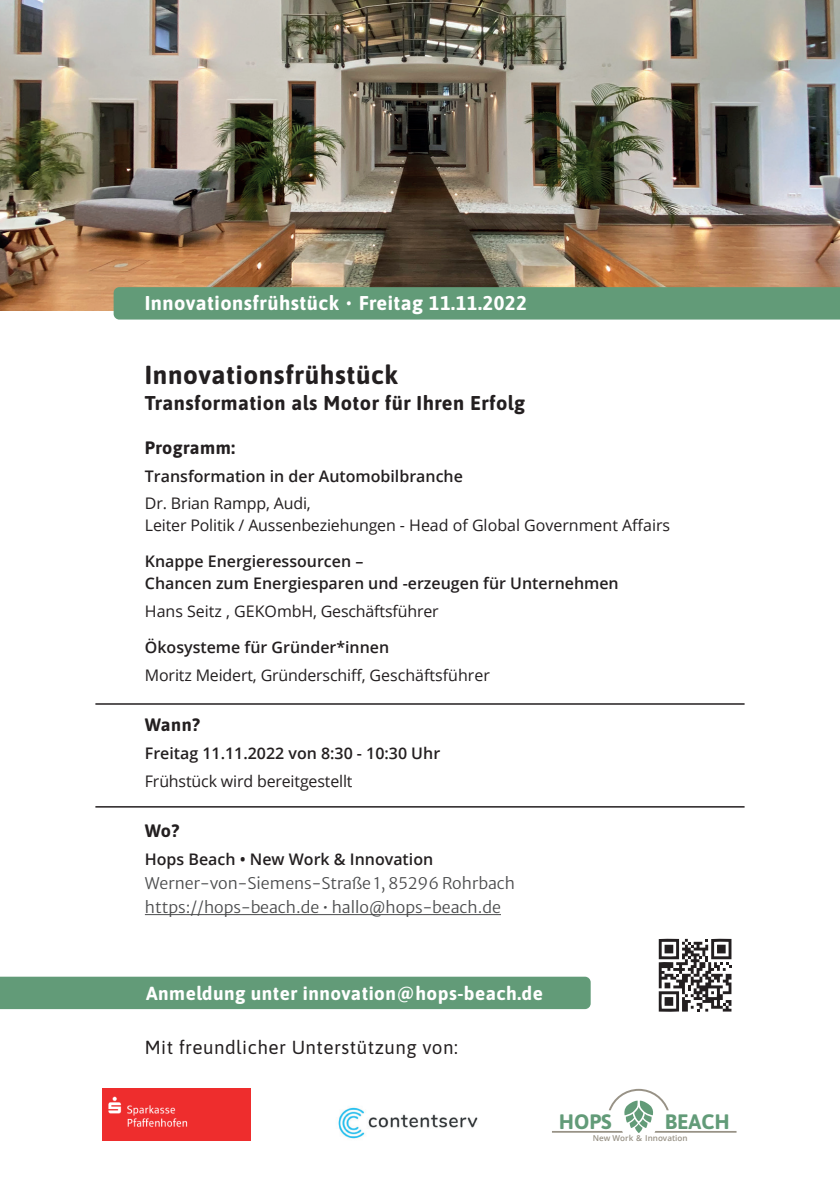
<style>
.page{position:relative;width:840px;height:1191px;background:#fff}
.page>*{position:absolute;margin:0;border:0;box-sizing:border-box;transform-origin:0 0}
.t1{font:700 26px "Asap";letter-spacing:.025em;color:#231f20}
.t2{font:700 20.8px "Asap";color:#629b78}
.t3{font:700 20px "Asap";letter-spacing:.025em;color:#fff}
.t4{font:700 20px "Asap";letter-spacing:.025em;color:#231f20}
.t5{font:700 18.8px "Asap";letter-spacing:.025em;color:#fff}
.t6{font:18.8px "Asap";letter-spacing:.025em;color:#231f20}
.t7{font:700 18px "Asap";letter-spacing:.025em;color:#231f20}
.t8{font:600 16px/22px "Open Sans";color:#231f20}
.t9{font:16px/22px "Open Sans";letter-spacing:-.01em;color:#231f20}
.t10{font:300 16px/24px "Merriweather Sans";color:#4b4c4d}
.t11{font:600 8.2px "Open Sans";color:#989286}
.s1{font-family:"Merriweather";font-weight:400}
</style>
<div class="page">
<hr style="left:145px;top:914px;width:355px;height:1px;background:#4b4c4d">
<img style="left:0;top:0;width:839px;height:310px">
<div style="left:0;top:976px;width:590px;height:33px;background:#629b78"></div>
<hr style="left:95px;top:703px;width:649px;height:1px;background:#231f20">
<hr style="left:95px;top:806px;width:649px;height:1px;background:#231f20">
<svg style="left:658px;top:938px;width:73px;height:73px"></svg>
<div style="left:113px;top:287px;width:726px;height:32px;background:#629b78"></div>
<svg style="left:552px;top:1088px;width:184px;height:44px"></svg>
<img style="left:102px;top:1088px;width:149px;height:52px">
<img style="left:338px;top:1107px;width:140px;height:32px">
<p class="t3" style="left:145px;top:289px;width:383px">Innovationsfrühstück <span class="s1">•</span> Freitag 11.11.2022</p>
<h1 class="t1" style="left:145px;top:356px;width:254px">Innovationsfrühstück</h1>
<p class="t4" style="left:145px;top:389px;width:381px">Transformation als Motor für Ihren Erfolg</p>
<p class="t7" style="left:145px;top:435px;width:92px">Programm:</p>
<p class="t8" style="left:145px;top:464px;width:319px">Transformation in der Automobilbranche</p>
<p class="t9" style="left:145px;top:492px;width:526px">Dr. Brian Rampp, Audi,<br>Leiter Politik / Aussenbeziehungen - Head of Global Government Affairs</p>
<p class="t8" style="left:145px;top:550px;width:475px">Knappe Energieressourcen –<br>Chancen zum Energiesparen und -erzeugen für Unternehmen</p>
<p class="t9" style="left:145px;top:600px;width:295px">Hans Seitz , GEKOmbH, Geschäftsführer</p>
<p class="t8" style="left:145px;top:636px;width:246px">Ökosysteme für Gründer*innen</p>
<p class="t9" style="left:145px;top:664px;width:346px">Moritz Meidert, Gründerschiff, Geschäftsführer</p>
<p class="t7" style="left:145px;top:712px;width:57px">Wann?</p>
<p class="t8" style="left:145px;top:742px;width:296px">Freitag 11.11.2022 von 8:30 - 10:30 Uhr</p>
<p class="t9" style="left:145px;top:769px;width:209px">Frühstück wird bereitgestellt</p>
<p class="t7" style="left:145px;top:818px;width:36px">Wo?</p>
<p class="t8" style="left:145px;top:847px;width:290px">Hops Beach • New Work &amp; Innovation</p>
<p class="t10" style="left:145px;top:869px;width:371px">Werner-von-Siemens-Straße 1, 85296 Rohrbach https://hops-beach.de • hallo@hops-beach.de</p>
<p class="t5" style="left:146px;top:980px;width:398px">Anmeldung unter innovation@hops-beach.de</p>
<p class="t6" style="left:145px;top:1034px;width:314px">Mit freundlicher Unterstützung von:</p>
<h2 class="t2" style="left:558px;top:1107px;width:54px">HOPS</h2>
<h2 class="t2" style="left:664px;top:1107px;width:66px">BEACH</h2>
<p class="t11" style="left:592px;top:1132px;width:96px">New Work &amp; Innovation</p>
</div>
